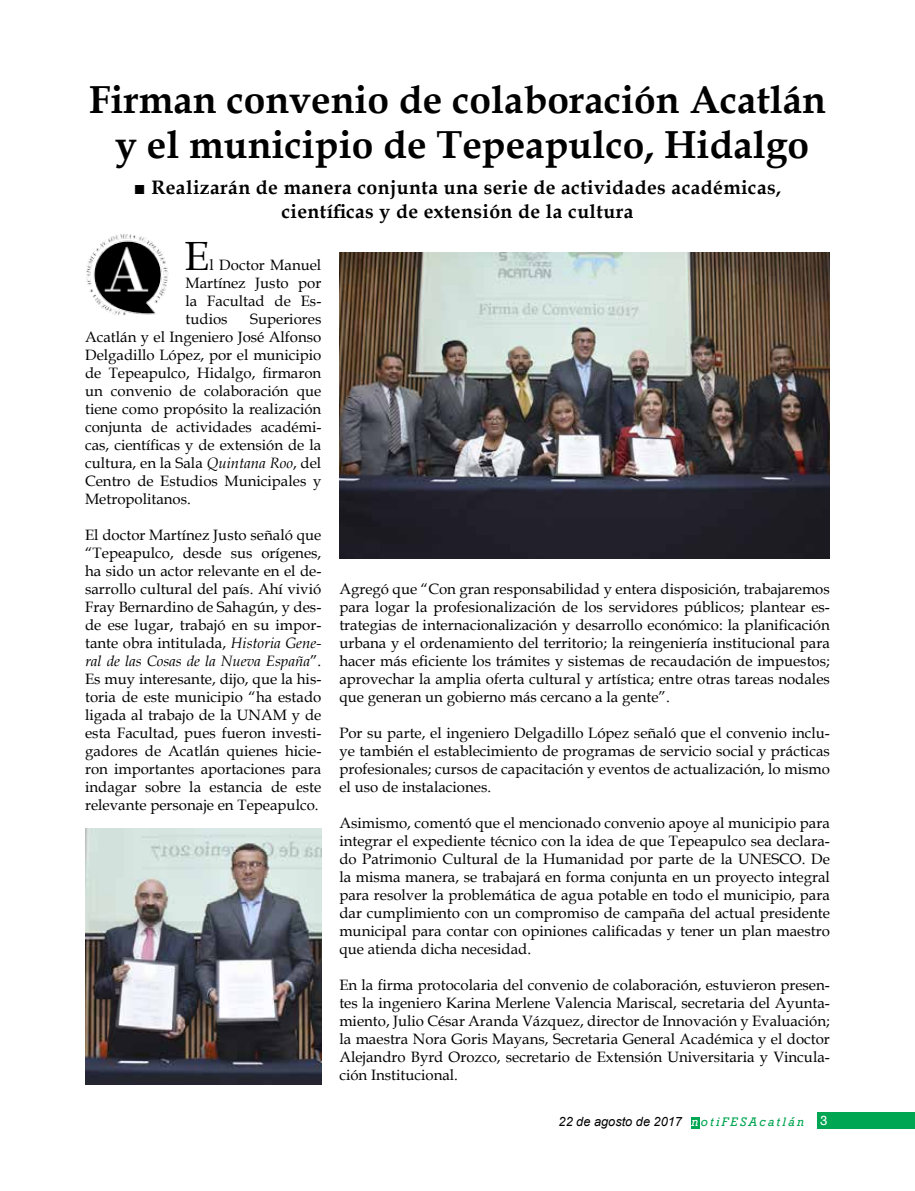
<style>
.page{position:relative;width:915px;height:1191px;background:#fff}
.page>*{position:absolute;margin:0;border:0;box-sizing:border-box;transform-origin:0 0}
.t1{font:40.8px "Book Antiqua";color:#000}
.t2{font:700 39px/45px "Book Antiqua";color:#000;text-align:center}
.t3{font:700 19.5px/24px "Book Antiqua";letter-spacing:.02em;color:#000;text-align:center}
.t4{font:15px/18px "Book Antiqua";color:#000;text-align:justify}
.t5{font:italic 12.75px "Arial";color:#000}
.s1{font-style:italic}
.s2{font-family:"Rockwell";color:#fff}
.s3{font-family:"Rockwell";color:#00a651}
.s4{font-family:"Rockwell";font-style:normal;font-size:13.5px;color:#fff}
</style>
<div class="page">
<div style="left:816px;top:1112px;width:98px;height:16px;background:#00a651"></div>
<div style="left:690px;top:1116px;width:9px;height:12px;background:#00a651"></div>
<img style="left:86px;top:234px;width:83px;height:81px">
<img style="left:85px;top:828px;width:236px;height:256px">
<img style="left:339px;top:252px;width:490px;height:306px">
<h2 class="t2" style="left:89px;top:78px;width:738px">Firman convenio de colaboración Acatlán y el municipio de Tepeapulco, Hidalgo</h2>
<h3 class="t3" style="left:134px;top:175px;width:648px">■ Realizarán de manera conjunta una serie de actividades académicas, científicas y de extensión de la cultura</h3>
<h1 class="t1" style="left:184px;top:228px;width:26px">E</h1>
<p class="t4" style="left:185px;top:256px;width:137px;text-indent:24px">l Doctor Manuel Martínez Justo por la Facultad de Es&shy;tudios</p>
<p class="t4" style="left:85px;top:310px;width:238px;text-indent:165px">Superiores Acatlán y el Ingeniero José Alfonso Delgadillo López, por el municipio de Tepeapulco, Hidalgo, firmaron un convenio de colaboración que tiene como propósito la realización conjunta de actividades académi&shy;cas, científicas y de extensión de la cultura, en la Sala <span class="s1">Quintana Roo</span>, del Centro de Estudios Municipales y Metropolitanos.</p>
<p class="t4" style="left:85px;top:526px;width:238px">El doctor Martínez Justo señaló que “Tepeapulco, desde sus orígenes, ha sido un actor relevante en el de&shy;sarrollo cultural del país. Ahí vivió Fray Bernardino de Sahagún, y des&shy;de ese lugar, trabajó en su impor&shy;tante obra intitulada, <span class="s1">Historia Gene&shy;ral de las Cosas de la Nueva España</span>”.<br>Es muy interesante, dijo, que la his&shy;toria de este municipio “ha estado ligada al trabajo de la UNAM y de esta Facultad, pues fueron investi&shy;gadores de Acatlán quienes hicie&shy;ron importantes aportaciones para indagar sobre la estancia de este relevante personaje en Tepeapulco.</p>
<p class="t4" style="left:339px;top:580px;width:492px">Agregó que “Con gran responsabilidad y entera disposición, trabajaremos para logar la profesionalización de los servidores públicos; plantear es&shy;trategias de internacionalización y desarrollo económico: la planificación urbana y el ordenamiento del territorio; la reingeniería institucional para hacer más eficiente los trámites y sistemas de recaudación de impuestos; aprovechar la amplia oferta cultural y artística; entre otras tareas nodales que generan un gobierno más cercano a la gente”.</p>
<p class="t4" style="left:339px;top:724px;width:492px">Por su parte, el ingeniero Delgadillo López señaló que el convenio inclu&shy;ye también el establecimiento de programas de servicio social y prácticas profesionales; cursos de capacitación y eventos de actualización, lo mismo el uso de instalaciones.</p>
<p class="t4" style="left:339px;top:814px;width:492px">Asimismo, comentó que el mencionado convenio apoye al municipio para integrar el expediente técnico con la idea de que Tepeapulco sea declara&shy;do Patrimonio Cultural de la Humanidad por parte de la UNESCO. De la misma manera, se trabajará en forma conjunta en un proyecto integral para resolver la problemática de agua potable en todo el municipio, para dar cumplimiento con un compromiso de campaña del actual presidente municipal para contar con opiniones calificadas y tener un plan maestro que atienda dicha necesidad.</p>
<p class="t4" style="left:339px;top:976px;width:492px">En la firma protocolaria del convenio de colaboración, estuvieron presen&shy;tes la ingeniero Karina Merlene Valencia Mariscal, secretaria del Ayunta&shy;miento, Julio César Aranda Vázquez, director de Innovación y Evaluación; la maestra Nora Goris Mayans, Secretaria General Académica y el doctor Alejandro Byrd Orozco, secretario de Extensión Universitaria y Vincula&shy;ción Institucional.</p>
<p class="t5" style="left:558px;top:1113px;width:270px">22 de agosto de 2017 <span class="s2">n</span><span class="s3">otiFESAcatlán</span> <span class="s4">3</span></p>
</div>
